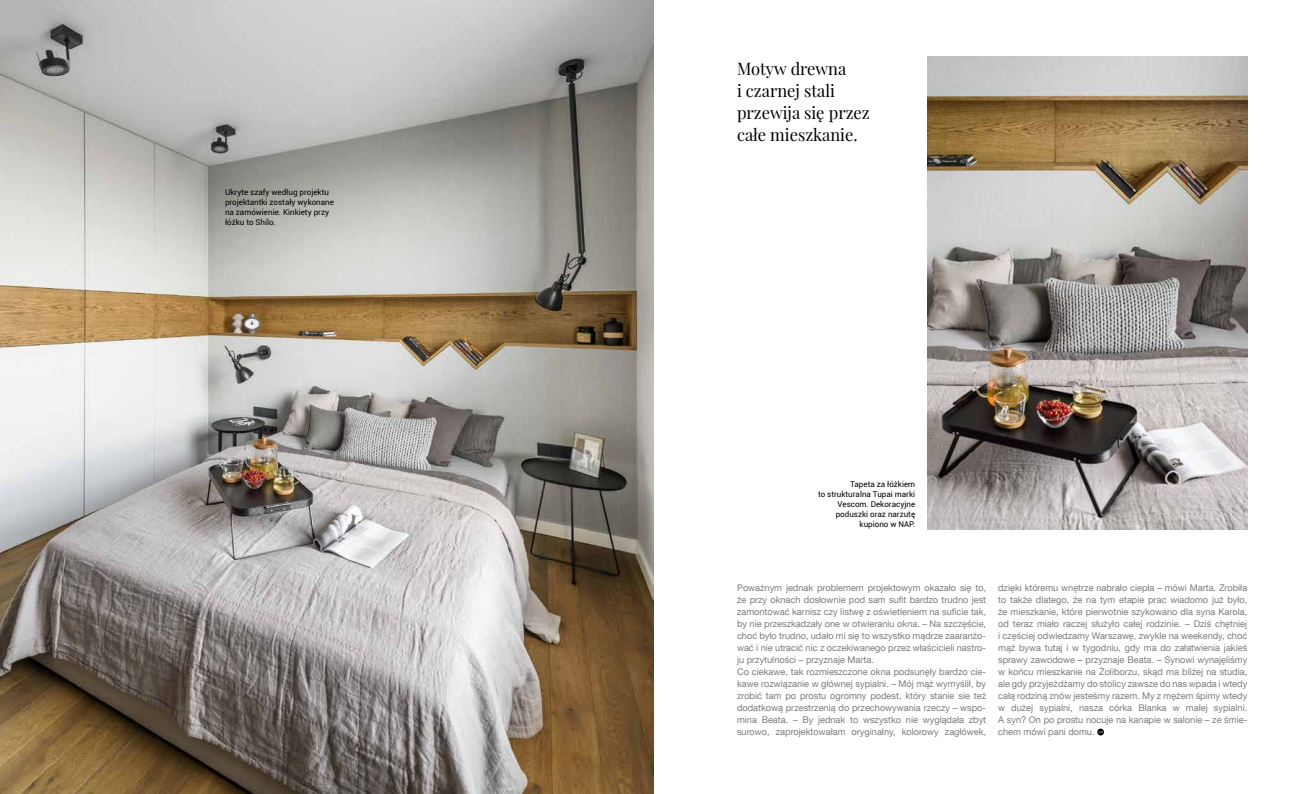
<style>
.page{position:relative;width:1304px;height:794px;background:#fff}
.page>*{position:absolute;margin:0;border:0;box-sizing:border-box;transform-origin:0 0}
.t1{font:17px/22px "Playfair Display";color:#000}
.t2{font:9.2px/12px "Helvetica Neue LT Com";color:#7c7b7b}
.t3{font:8px/10px "Roboto";color:#000;text-align:right}
</style>
<div class="page">
<img style="left:0;top:0;width:653px;height:794px">
<svg style="left:1097px;top:728px;width:7px;height:7px"></svg>
<svg style="left:1097px;top:730px;width:7px;height:3px"></svg>
<img style="left:927px;top:57px;width:320px;height:472px">
<p class="t3" style="left:225px;top:187px;width:110px;text-align:left">Ukryte szafy według projektu projektantki zostały wykonane na zamówienie. Kinkiety przy łóżku to Shilo.</p>
<h1 class="t1" style="left:737px;top:58px;width:134px">Motyw drewna<br>i czarnej stali przewija się przez całe mieszkanie.</h1>
<p class="t3" style="left:818px;top:479px;width:99px">Tapeta za łóżkiem<br>to strukturalna Tupai marki<br>Vescom. Dekoracyjne poduszki oraz narzutę kupiono w NAP.</p>
<p class="t2" style="left:737px;top:582px;width:251px">Poważnym jednak problemem projektowym okazało się to, że przy oknach dosłownie pod sam sufit bardzo trudno jest zamontować karnisz czy listwę z oświetleniem na suficie tak, by nie przeszkadzały one w otwieraniu okna. – Na szczęście, choć było trudno, udało mi się to wszystko mądrze zaaranżo&shy;wać i nie utracić nic z oczekiwanego przez właścicieli nastro&shy;ju przytulności – przyznaje Marta.<br>Co ciekawe, tak rozmieszczone okna podsunęły bardzo cie&shy;kawe rozwiązanie w głównej sypialni. – Mój mąż wymyślił, by zrobić tam po prostu ogromny podest, który stanie sie też dodatkową przestrzenią do przechowywania rzeczy – wspo&shy;mina Beata. – By jednak to wszystko nie wyglądała zbyt surowo, zaprojektowałam oryginalny, kolorowy zagłówek,</p>
<p class="t2" style="left:998px;top:582px;width:251px;text-align:justify">dzięki któremu wnętrze nabrało ciepła – mówi Marta. Zrobiła to także dlatego, że na tym etapie prac wiadomo już było, że mieszkanie, które pierwotnie szykowano dla syna Karola, od teraz miało raczej służyło całej rodzinie. – Dziś chętniej i częściej odwiedzamy Warszawę, zwykle na weekendy, choć mąż bywa tutaj i w tygodniu, gdy ma do załatwienia jakieś sprawy zawodowe – przyznaje Beata. – Synowi wynajęliśmy w końcu mieszkanie na Żoliborzu, skąd ma bliżej na studia, ale gdy przyjeżdżamy do stolicy zawsze do nas wpada i wtedy całą rodziną znów jesteśmy razem. My z mężem śpimy wtedy w dużej sypialni, nasza córka Blanka w małej sypialni.<br>A syn? On po prostu nocuje na kanapie w salonie – ze śmie&shy;chem mówi pani domu.</p>
</div>
